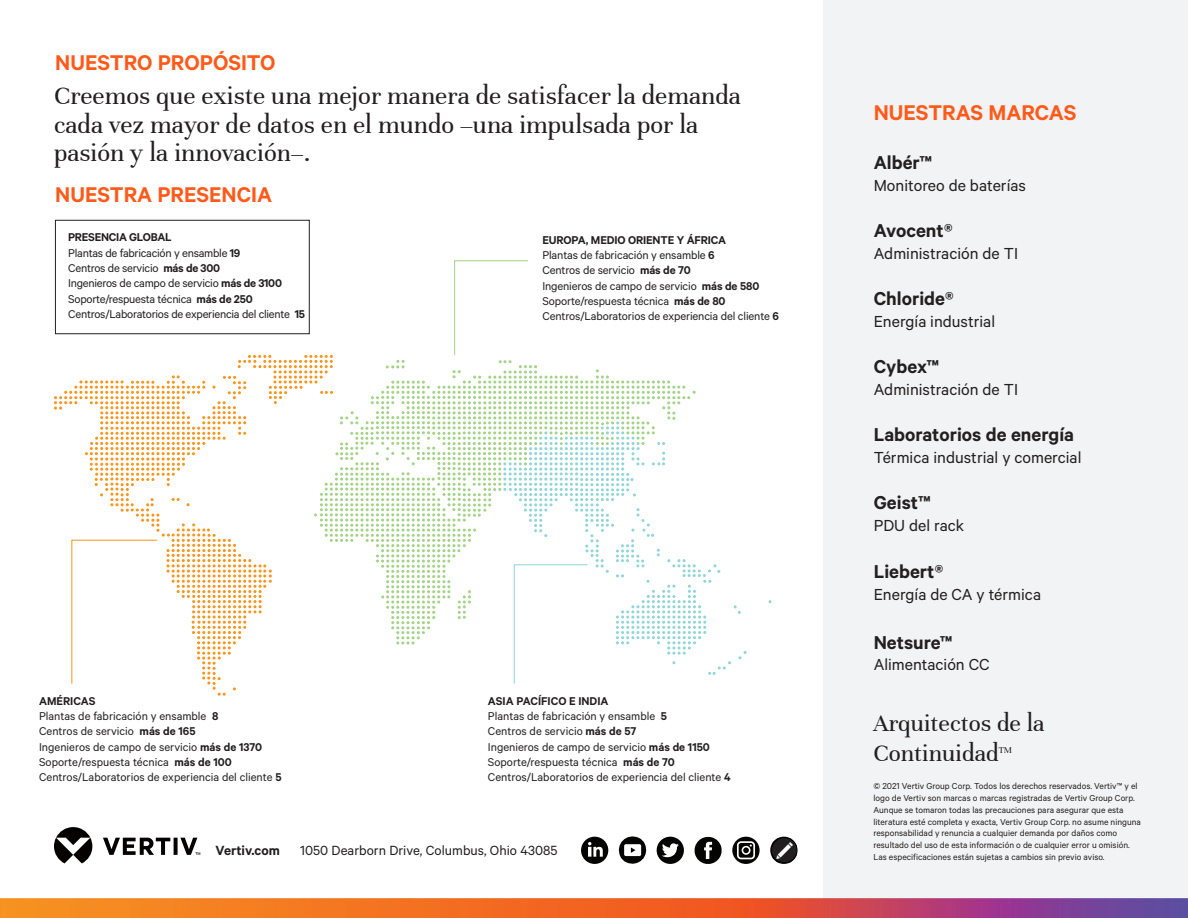
<style>
.page{position:relative;width:1188px;height:918px;background:#fff}
.page>*{position:absolute;margin:0;border:0;box-sizing:border-box;transform-origin:0 0}
.t1{font:27px/28.5px "Unna";color:#231f20}
.t2{font:25.5px/30px "Unna";color:#231f20}
.t3{font:600 24px "Calibre";color:#fe5b1b}
.t4{font:600 21px "Calibre";color:#231f20}
.t5{font:18px "Calibre";color:#231f20}
.t6{font:15px "Calibre";color:#231f20}
.t7{font:600 15px "Calibre";color:#231f20}
.t8{font:12.75px "Calibre";letter-spacing:-.01em;color:#231f20}
.t9{font:600 12.75px "Calibre";letter-spacing:-.01em;color:#231f20}
.t10{font:9.75px/11.7px "Calibre";color:#231f20}
.t11{font:9.6px "Unna";color:#231f20}
.s1{font-weight:600}
</style>
<div class="page">
<div style="left:824px;top:0;width:364px;height:918px;background:#f2f3f4"></div>
<img style="left:0;top:899px;width:1188px;height:19px">
<svg style="left:581px;top:837px;width:27px;height:27px"></svg>
<svg style="left:619px;top:836px;width:27px;height:28px"></svg>
<svg style="left:657px;top:837px;width:27px;height:27px"></svg>
<svg style="left:695px;top:837px;width:27px;height:27px"></svg>
<svg style="left:732px;top:837px;width:28px;height:27px"></svg>
<svg style="left:770px;top:837px;width:28px;height:27px"></svg>
<div style="left:772px;top:838px;width:24px;height:24px;background:#231f20;border-radius:50%"></div>
<img style="left:796px;top:838px;width:1px;height:24px">
<img style="left:773px;top:838px;width:23px;height:24px">
<svg style="left:54px;top:827px;width:146px;height:36px"></svg>
<div style="left:55px;top:220px;width:254px;height:114px;border:1px solid #231f20"></div>
<svg style="left:54px;top:260px;width:693px;height:436px"></svg>
<p class="t3" style="left:55px;top:48px;width:222px">NUESTRO PROPÓSITO</p>
<p class="t1" style="left:54px;top:82px;width:688px">Creemos que existe una mejor manera de satisfacer la demanda cada vez mayor de datos en el mundo –una impulsada por la pasión y la innovación–.</p>
<p class="t3" style="left:55px;top:180px;width:218px">NUESTRA PRESENCIA</p>
<p class="t9" style="left:68px;top:230px;width:105px">PRESENCIA GLOBAL</p>
<p class="t8" style="left:68px;top:245px;width:174px">Plantas de fabricación y ensamble <span class="s1">19</span></p>
<p class="t8" style="left:68px;top:261px;width:153px">Centros de servicio <span class="s1">más de 300</span></p>
<p class="t8" style="left:68px;top:276px;width:215px">Ingenieros de campo de servicio <span class="s1">más de 3100</span></p>
<p class="t8" style="left:68px;top:291px;width:186px">Soporte/respuesta técnica <span class="s1">más de 250</span></p>
<p class="t8" style="left:68px;top:306px;width:238px">Centros/Laboratorios de experiencia del cliente <span class="s1">15</span></p>
<p class="t9" style="left:39px;top:693px;width:58px">AMÉRICAS</p>
<p class="t8" style="left:39px;top:709px;width:181px">Plantas de fabricación y ensamble <span class="s1">8</span></p>
<p class="t8" style="left:39px;top:724px;width:158px">Centros de servicio <span class="s1">más de 165</span></p>
<p class="t8" style="left:39px;top:739px;width:225px">Ingenieros de campo de servicio <span class="s1">más de 1370</span></p>
<p class="t8" style="left:39px;top:755px;width:194px">Soporte/respuesta técnica <span class="s1">más de 100</span></p>
<p class="t8" style="left:39px;top:770px;width:244px">Centros/Laboratorios de experiencia del cliente <span class="s1">5</span></p>
<p class="t9" style="left:542px;top:232px;width:185px">EUROPA, MEDIO ORIENTE Y ÁFRICA</p>
<p class="t8" style="left:542px;top:248px;width:174px">Plantas de fabricación y ensamble <span class="s1">6</span></p>
<p class="t8" style="left:542px;top:263px;width:150px">Centros de servicio <span class="s1">más de 70</span></p>
<p class="t8" style="left:542px;top:278px;width:219px">Ingenieros de campo de servicio <span class="s1">más de 580</span></p>
<p class="t8" style="left:542px;top:294px;width:185px">Soporte/respuesta técnica <span class="s1">más de 80</span></p>
<p class="t8" style="left:542px;top:309px;width:238px">Centros/Laboratorios de experiencia del cliente <span class="s1">6</span></p>
<p class="t9" style="left:488px;top:693px;width:122px">ASIA PACÍFICO E INDIA</p>
<p class="t8" style="left:488px;top:709px;width:181px">Plantas de fabricación y ensamble <span class="s1">5</span></p>
<p class="t8" style="left:488px;top:724px;width:150px">Centros de servicio <span class="s1">más de 57</span></p>
<p class="t8" style="left:488px;top:739px;width:224px">Ingenieros de campo de servicio <span class="s1">más de 1150</span></p>
<p class="t8" style="left:488px;top:755px;width:189px">Soporte/respuesta técnica <span class="s1">más de 70</span></p>
<p class="t8" style="left:488px;top:770px;width:245px">Centros/Laboratorios de experiencia del cliente <span class="s1">4</span></p>
<p class="t7" style="left:216px;top:842px;width:66px">Vertiv.com</p>
<p class="t6" style="left:300px;top:842px;width:259px">1050 Dearborn Drive, Columbus, Ohio 43085</p>
<p class="t3" style="left:874px;top:98px;width:204px">NUESTRAS MARCAS</p>
<p class="t4" style="left:874px;top:150px;width:60px">Albér™</p>
<p class="t5" style="left:874px;top:175px;width:154px">Monitoreo de baterías</p>
<p class="t4" style="left:874px;top:218px;width:80px">Avocent®</p>
<p class="t5" style="left:874px;top:243px;width:146px">Administración de TI</p>
<p class="t4" style="left:874px;top:286px;width:81px">Chloride®</p>
<p class="t5" style="left:874px;top:311px;width:123px">Energía industrial</p>
<p class="t4" style="left:874px;top:354px;width:67px">Cybex™</p>
<p class="t5" style="left:874px;top:379px;width:146px">Administración de TI</p>
<p class="t4" style="left:874px;top:422px;width:202px">Laboratorios de energía</p>
<p class="t5" style="left:874px;top:447px;width:209px">Térmica industrial y comercial</p>
<p class="t4" style="left:874px;top:490px;width:59px">Geist™</p>
<p class="t5" style="left:874px;top:515px;width:92px">PDU del rack</p>
<p class="t4" style="left:874px;top:559px;width:71px">Liebert®</p>
<p class="t5" style="left:874px;top:584px;width:169px">Energía de CA y térmica</p>
<p class="t4" style="left:874px;top:630px;width:80px">Netsure™</p>
<p class="t5" style="left:874px;top:654px;width:118px">Alimentación CC</p>
<p class="t2" style="left:873px;top:708px;width:173px">Arquitectos de la<br>Continuidad</p>
<p class="t11" style="left:999px;top:744px;width:15px">TM</p>
<p class="t10" style="left:873px;top:780px;width:269px">© 2021 Vertiv Group Corp. Todos los derechos reservados. Vertiv™ y el logo de Vertiv son marcas o marcas registradas de Vertiv Group Corp.<br>Aunque se tomaron todas las precauciones para asegurar que esta literatura esté completa y exacta, Vertiv Group Corp. no asume ninguna responsabilidad y renuncia a cualquier demanda por daños como resultado del uso de esta información o de cualquier error u omisión.<br>Las especificaciones están sujetas a cambios sin previo aviso.</p>
</div>
